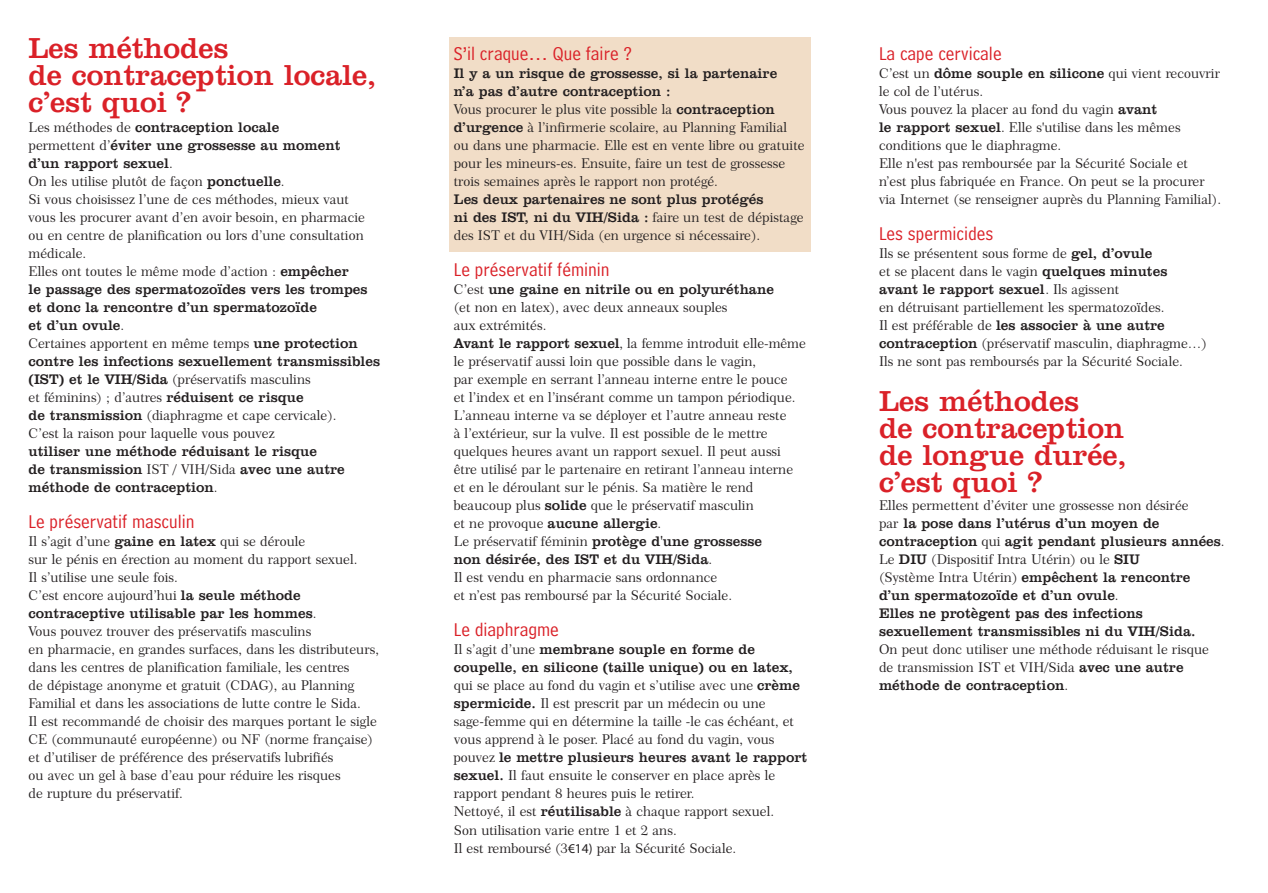
<style>
.page{position:relative;width:1268px;height:893px;background:#fff}
.page>*{position:absolute;margin:0;border:0;box-sizing:border-box;transform-origin:0 0}
.t1{font:30px/27px "Clarendon";color:#da2128}
.t2{font:19.5px "Bell Centennial BT Address";color:#da2128}
.t3{font:14.25px/18px "Clarendon BT";color:#231f20}
.t4{font:13.5px/18px "Century 751 BT Roman B";color:#231f20}
.s1{font-family:"Century 751 BT Roman B";font-size:13.5px}
.s2{font-family:"Clarendon BT";font-size:14.25px}
.s3{font-family:"Myriad Pro"}
</style>
<div class="page">
<div style="left:450px;top:38px;width:361px;height:214px;background:#f1ddc7"></div>
<h1 class="t1" style="left:29px;top:34px;width:349px">Les méthodes<br>de contraception locale, c’est quoi ?</h1>
<p class="t3" style="left:29px;top:118px;width:313px"><span class="s1">Les méthodes de</span> contraception locale <span class="s1">permettent d’</span>éviter une grossesse au moment d’un rapport sexuel<span class="s1">.</span></p>
<p class="t4" style="left:29px;top:172px;width:338px">On les utilise plutôt de façon <span class="s2">ponctuelle</span>.<br>Si vous choisissez l’une de ces méthodes, mieux vaut vous les procurer avant d’en avoir besoin, en pharmacie ou en centre de planification ou lors d’une consultation médicale.<br>Elles ont toutes le même mode d’action : <span class="s2">empêcher</span></p>
<p class="t3" style="left:29px;top:280px;width:341px">le passage des spermatozoïdes vers les trompes et donc la rencontre d’un spermatozoïde<br>et d’un ovule<span class="s1">.</span></p>
<p class="t4" style="left:29px;top:334px;width:331px">Certaines apportent en même temps <span class="s2">une protection</span></p>
<p class="t3" style="left:29px;top:352px;width:353px">contre les infections sexuellement transmissibles</p>
<p class="t4" style="left:29px;top:370px;width:309px"><span class="s2">(IST) et le VIH/Sida</span> (préservatifs masculins<br>et féminins) ; d’autres <span class="s2">réduisent ce risque<br>de transmission</span> (diaphragme et cape cervicale).<br>C’est la raison pour laquelle vous pouvez</p>
<p class="t3" style="left:29px;top:442px;width:318px">utiliser une méthode réduisant le risque<br>de transmission <span class="s1">IST / VIH/Sida</span> avec une autre méthode de contraception<span class="s1">.</span></p>
<h2 class="t2" style="left:29px;top:510px;width:167px">Le préservatif masculin</h2>
<p class="t4" style="left:29px;top:532px;width:330px">Il s’agit d’une <span class="s2">gaine en latex</span> qui se déroule<br>sur le pénis en érection au moment du rapport sexuel.<br>Il s’utilise une seule fois.<br>C’est encore aujourd’hui <span class="s2">la seule méthode</span></p>
<p class="t3" style="left:29px;top:604px;width:289px">contraceptive utilisable par les hommes<span class="s1">.</span></p>
<p class="t4" style="left:29px;top:622px;width:352px">Vous pouvez trouver des préservatifs masculins<br>en pharmacie, en grandes surfaces, dans les distributeurs, dans les centres de planification familiale, les centres<br>de dépistage anonyme et gratuit (CDAG), au Planning Familial et dans les associations de lutte contre le Sida.<br>Il est recommandé de choisir des marques portant le sigle CE (communauté européenne) ou NF (norme française) et d’utiliser de préférence des préservatifs lubrifiés<br>ou avec un gel à base d’eau pour réduire les risques<br>de rupture du préservatif.</p>
<h2 class="t2" style="left:454px;top:42px;width:180px">S’il craque… Que faire ?</h2>
<p class="t3" style="left:454px;top:64px;width:325px">Il y a un risque de grossesse, si la partenaire n’a pas d’autre contraception :</p>
<p class="t4" style="left:454px;top:100px;width:352px">Vous procurer le plus vite possible la <span class="s2">contraception d’urgence</span> à l’infirmerie scolaire, au Planning Familial ou dans une pharmacie. Elle est en vente libre ou gratuite pour les mineurs-es. Ensuite, faire un test de grossesse trois semaines après le rapport non protégé.</p>
<p class="t3" style="left:454px;top:190px;width:351px">Les deux partenaires ne sont plus protégés<br>ni des IST, ni du VIH/Sida : <span class="s1">faire un test de dépistage</span></p>
<p class="t4" style="left:454px;top:226px;width:308px">des IST et du VIH/Sida (en urgence si nécessaire).</p>
<h2 class="t2" style="left:454px;top:258px;width:157px">Le préservatif féminin</h2>
<p class="t3" style="left:454px;top:280px;width:322px"><span class="s1">C’est</span> une gaine en nitrile ou en polyuréthane</p>
<p class="t4" style="left:454px;top:298px;width:354px">(et non en latex), avec deux anneaux souples<br>aux extrémités.<br><span class="s2">Avant le rapport sexuel</span>, la femme introduit elle-même le préservatif aussi loin que possible dans le vagin,<br>par exemple en serrant l’anneau interne entre le pouce<br>et l’index et en l’insérant comme un tampon périodique.<br>L’anneau interne va se déployer et l’autre anneau reste<br>à l’extérieur, sur la vulve. Il est possible de le mettre quelques heures avant un rapport sexuel. Il peut aussi être utilisé par le partenaire en retirant l’anneau interne et en le déroulant sur le pénis. Sa matière le rend beaucoup plus <span class="s2">solide</span> que le préservatif masculin</p>
<p class="t3" style="left:454px;top:514px;width:310px"><span class="s1">et ne provoque</span> aucune allergie<span class="s1">.<br>Le préservatif féminin</span> protège d'une grossesse non désirée, des IST et du VIH/Sida<span class="s1">.</span></p>
<p class="t4" style="left:454px;top:568px;width:280px">Il est vendu en pharmacie sans ordonnance<br>et n’est pas remboursé par la Sécurité Sociale.</p>
<h2 class="t2" style="left:454px;top:618px;width:107px">Le diaphragme</h2>
<p class="t3" style="left:454px;top:640px;width:341px"><span class="s1">Il s’agit d’une</span> membrane souple en forme de coupelle, en silicone (taille unique) ou en latex,</p>
<p class="t4" style="left:454px;top:676px;width:348px">qui se place au fond du vagin et s’utilise avec une <span class="s2">crème spermicide.</span> Il est prescrit par un médecin ou une sage-femme qui en détermine la taille -le cas échéant, et vous apprend à le poser. Placé au fond du vagin, vous</p>
<p class="t3" style="left:453px;top:748px;width:355px"><span class="s1">pouvez</span> le mettre plusieurs heures avant le rapport</p>
<p class="t4" style="left:454px;top:766px;width:323px"><span class="s2">sexuel.</span> Il faut ensuite le conserver en place après le rapport pendant 8 heures puis le retirer.<br>Nettoyé, il est <span class="s2">réutilisable</span> à chaque rapport sexuel.<br>Son utilisation varie entre 1 et 2 ans.<br>Il est remboursé (3<span class="s3">€14)</span> par la Sécurité Sociale.</p>
<h2 class="t2" style="left:879px;top:42px;width:124px">La cape cervicale</h2>
<p class="t4" style="left:879px;top:64px;width:344px">C’est un <span class="s2">dôme souple en silicone</span> qui vient recouvrir le col de l’utérus.<br>Vous pouvez la placer au fond du vagin <span class="s2">avant<br>le rapport sexuel</span>. Elle s'utilise dans les mêmes conditions que le diaphragme.<br>Elle n'est pas remboursée par la Sécurité Sociale et<br>n’est plus fabriquée en France. On peut se la procurer via Internet (se renseigner auprès du Planning Familial).</p>
<h2 class="t2" style="left:879px;top:222px;width:116px">Les spermicides</h2>
<p class="t4" style="left:879px;top:244px;width:290px">Ils se présentent sous forme de <span class="s2">gel, d’ovule<br></span>et se placent dans le vagin <span class="s2">quelques minutes</span></p>
<p class="t3" style="left:879px;top:280px;width:242px">avant le rapport sexuel<span class="s1">. Ils agissent</span></p>
<p class="t4" style="left:879px;top:298px;width:287px">en détruisant partiellement les spermatozoïdes.</p>
<p class="t3" style="left:879px;top:316px;width:287px"><span class="s1">Il est préférable de</span> les associer à une autre</p>
<p class="t4" style="left:879px;top:334px;width:329px"><span class="s2">contraception</span> (préservatif masculin, diaphragme…)<br>Ils ne sont pas remboursés par la Sécurité Sociale.</p>
<h1 class="t1" style="left:879px;top:387px;width:249px">Les méthodes<br>de contraception de longue durée, c’est quoi ?</h1>
<p class="t4" style="left:879px;top:496px;width:311px">Elles permettent d’éviter une grossesse non désirée</p>
<p class="t3" style="left:879px;top:514px;width:347px"><span class="s1">par</span> la pose dans l’utérus d’un moyen de contraception <span class="s1">qui</span> agit pendant plusieurs années<span class="s1">.</span></p>
<p class="t4" style="left:879px;top:550px;width:313px">Le <span class="s2">DIU</span> (Dispositif Intra Utérin) ou le <span class="s2">SIU </span>(Système Intra Utérin) <span class="s2">empêchent la rencontre</span></p>
<p class="t3" style="left:879px;top:586px;width:318px">d’un spermatozoïde et d’un ovule<span class="s1">.<br></span>Elles ne protègent pas des infections sexuellement transmissibles ni du VIH/Sida.</p>
<p class="t4" style="left:879px;top:640px;width:332px">On peut donc utiliser une méthode réduisant le risque de transmission IST et VIH/Sida <span class="s2">avec une autre</span></p>
<p class="t3" style="left:879px;top:676px;width:191px">méthode de contraception<span class="s1">.</span></p>
</div>
